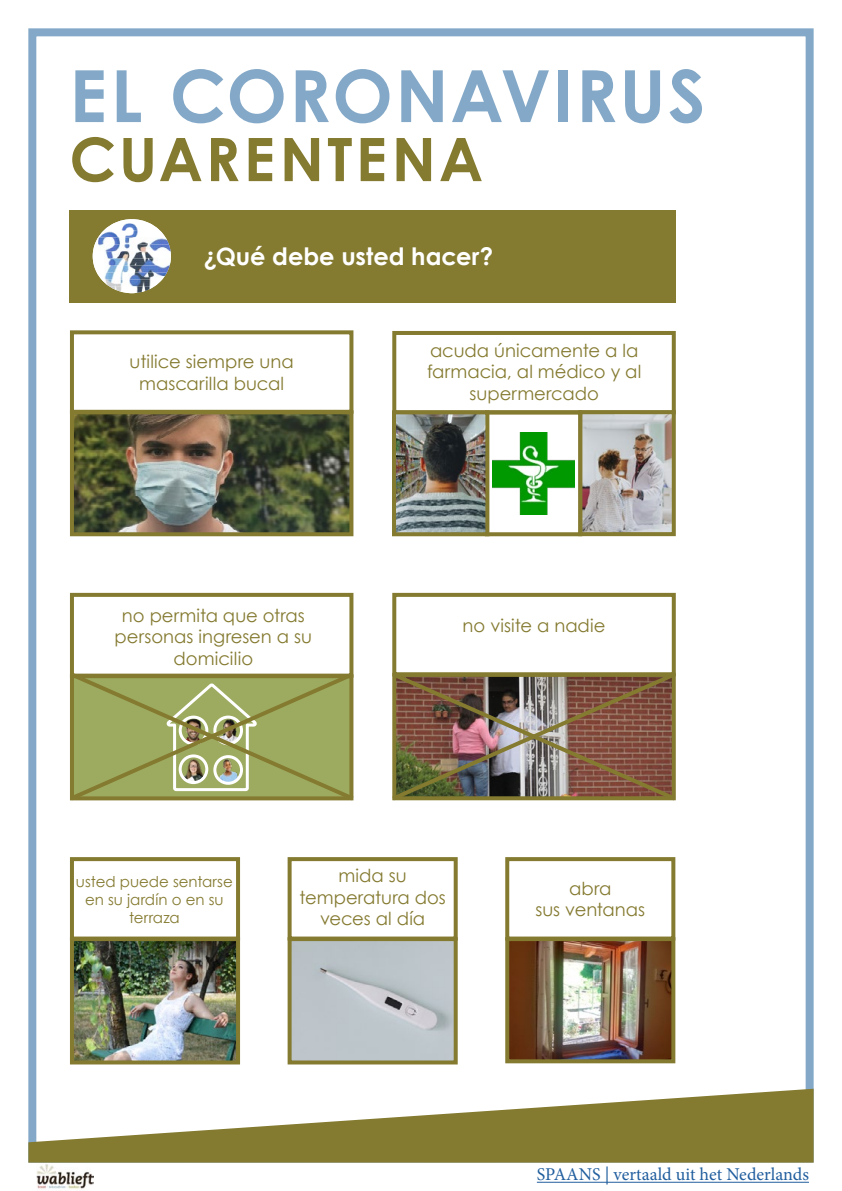
<style>
.page{position:relative;width:842px;height:1191px;background:#fff}
.page>*{position:absolute;margin:0;border:0;box-sizing:border-box;transform-origin:0 0}
.t1{font:700 72px "Century Gothic";letter-spacing:.025em;color:#84a9c8}
.t2{font:700 60px "Century Gothic";letter-spacing:.055em;color:#847a30}
.t3{font:700 24px "Century Gothic";color:#fff}
.t4{font:18px/21.6px "Century Gothic";color:#847a30;text-align:center}
.t5{font:18px "Minion Pro";color:#215e9e}
.t6{font:15px/18px "Century Gothic";color:#847a30;text-align:center}
</style>
<div class="page">
<img style="left:36px;top:1162px;width:57px;height:27px">
<div style="left:392px;top:331px;width:284px;height:83px;border:4px solid #847a30"></div>
<img style="left:492px;top:432px;width:83px;height:82px">
<div style="left:485px;top:410px;width:97px;height:126px;border:4px solid #847a30"></div>
<div style="left:70px;top:593px;width:283px;height:84px;border:4px solid #847a30"></div>
<div style="left:392px;top:593px;width:284px;height:83px;border:4px solid #847a30"></div>
<div style="left:70px;top:857px;width:170px;height:83px;border:4px solid #847a30"></div>
<img style="left:75px;top:942px;width:160px;height:117px">
<div style="left:70px;top:937px;width:170px;height:127px;border:4px solid #847a30"></div>
<img style="left:293px;top:942px;width:160px;height:117px">
<div style="left:288px;top:937px;width:170px;height:127px;border:4px solid #847a30"></div>
<div style="left:288px;top:857px;width:170px;height:83px;border:4px solid #847a30"></div>
<div style="left:70px;top:330px;width:283px;height:84px;border:4px solid #847a30"></div>
<img style="left:75px;top:415px;width:273px;height:116px">
<div style="left:70px;top:410px;width:283px;height:126px;border:4px solid #847a30"></div>
<div style="left:28px;top:28px;width:786px;height:1134px;border:8px solid #84a9c8"></div>
<svg style="left:28px;top:1088px;width:786px;height:74px;fill:#847a30"></svg>
<div style="left:69px;top:210px;width:607px;height:92px;background:#847a30"></div>
<img style="left:114px;top:219px;width:35px;height:4px">
<img style="left:104px;top:223px;width:56px;height:7px">
<img style="left:98px;top:230px;width:67px;height:7px">
<img style="left:95px;top:237px;width:74px;height:7px">
<img style="left:93px;top:244px;width:78px;height:28px">
<img style="left:97px;top:272px;width:70px;height:8px">
<img style="left:102px;top:280px;width:60px;height:7px">
<img style="left:110px;top:287px;width:44px;height:6px">
<img style="left:392px;top:669px;width:284px;height:132px">
<svg style="left:69px;top:669px;width:285px;height:132px;background:#a2aa68"></svg>
<div style="left:505px;top:857px;width:170px;height:83px;border:4px solid #847a30"></div>
<img style="left:510px;top:942px;width:160px;height:116px">
<div style="left:505px;top:937px;width:170px;height:126px;border:4px solid #847a30"></div>
<img style="left:397px;top:415px;width:87px;height:116px">
<div style="left:392px;top:410px;width:97px;height:126px;border:4px solid #847a30"></div>
<img style="left:583px;top:415px;width:88px;height:116px">
<div style="left:578px;top:410px;width:98px;height:126px;border:4px solid #847a30"></div>
<hr style="left:537px;top:1181px;width:272px;height:1px;background:#215e9e">
<h1 class="t1" style="left:69px;top:41px;width:638px">EL CORONAVIRUS</h1>
<h2 class="t2" style="left:69px;top:114px;width:415px">CUARENTENA</h2>
<h3 class="t3" style="left:204px;top:238px;width:291px">¿Qué debe usted hacer?</h3>
<p class="t4" style="left:130px;top:350px;width:166px">utilice siempre una mascarilla bucal</p>
<p class="t4" style="left:427px;top:339px;width:216px">acuda únicamente a la farmacia, al médico y al supermercado</p>
<p class="t4" style="left:115px;top:604px;width:199px">no permita que otras personas ingresen a su domicilio</p>
<p class="t4" style="left:463px;top:614px;width:144px">no visite a nadie</p>
<p class="t6" style="left:76px;top:872px;width:158px">usted puede sentarse en su jardín o en su terraza</p>
<p class="t4" style="left:299px;top:864px;width:148px">mida su temperatura dos veces al día</p>
<p class="t4" style="left:535px;top:877px;width:111px">abra<br>sus ventanas</p>
<p class="t5" style="left:537px;top:1162px;width:274px">SPAANS | vertaald uit het Nederlands</p>
</div>
